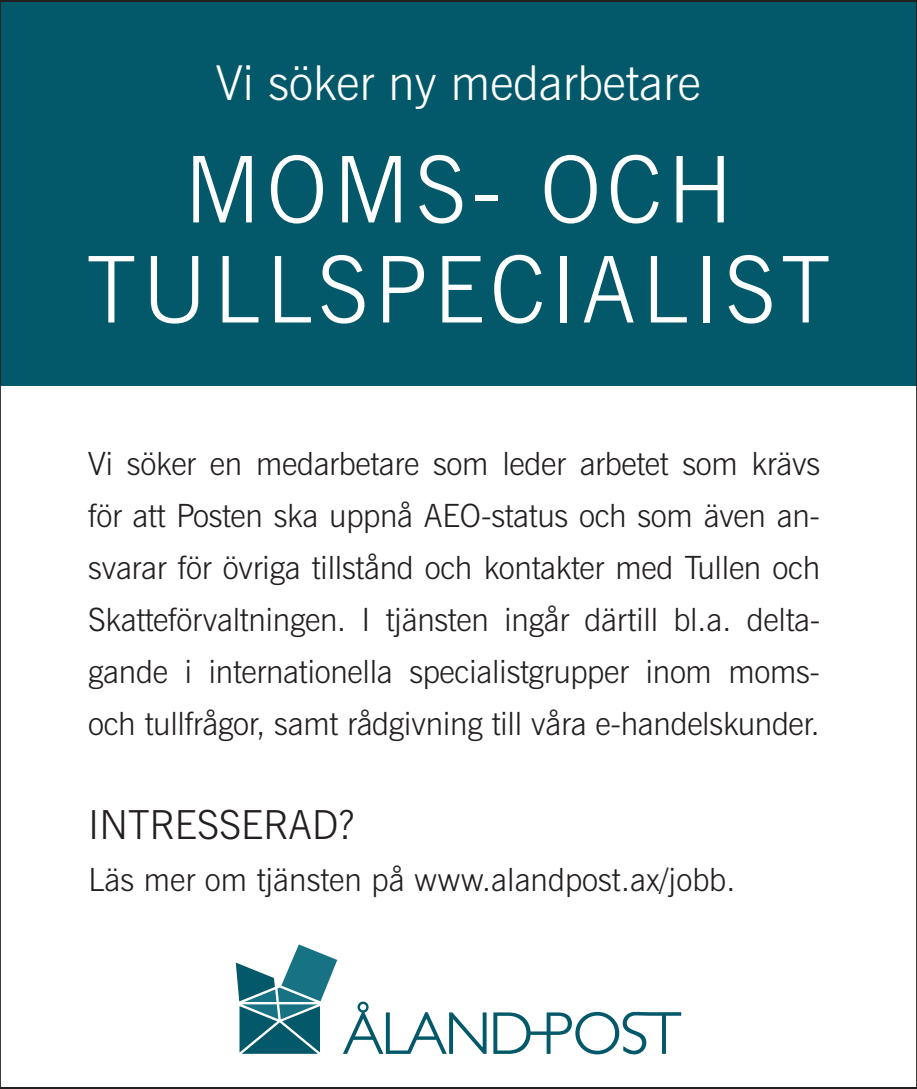
<style>
.page{position:relative;width:917px;height:1089px;background:#fff}
.page>*{position:absolute;margin:0;border:0;box-sizing:border-box;transform-origin:0 0}
.t1{font:300 92px/100px "News Gothic BT";letter-spacing:.06em;color:#fff;text-align:center}
.t2{font:300 48px "News Gothic BT";color:#fff}
.t3{font:300 40px "News Gothic BT";color:#231f20}
.t4{font:300 32px/52px "News Gothic BT";letter-spacing:-.01em;color:#231f20;text-align:justify}
</style>
<div class="page">
<div style="left:0;top:0;width:916px;height:386px;background:#03586a"></div>
<svg style="left:493px;top:1011px;width:188px;height:43px"></svg>
<svg style="left:343px;top:1001px;width:143px;height:52px"></svg>
<svg style="left:236px;top:944px;width:101px;height:109px"></svg>
<h2 class="t2" style="left:216px;top:61px;width:486px">Vi söker ny medarbetare</h2>
<h1 class="t1" style="left:86px;top:144px;width:745px">MOMS- OCH<br>TULLSPECIALIST</h1>
<p class="t4" style="left:88px;top:439px;width:733px">Vi söker en medarbetare som leder arbetet som krävs för att Posten ska uppnå AEO-status och som även an&shy;svarar för övriga tillstånd och kontakter med Tullen och Skatteförvaltningen. I tjänsten ingår därtill bl.a. delta&shy;gande i internationella specialistgrupper inom moms&shy;och tullfrågor, samt rådgivning till våra e-handelskunder.</p>
<p class="t3" style="left:88px;top:806px;width:267px">INTRESSERAD?</p>
<p class="t4" style="left:88px;top:855px;width:648px">Läs mer om tjänsten på www.alandpost.ax/jobb.</p>
</div>
